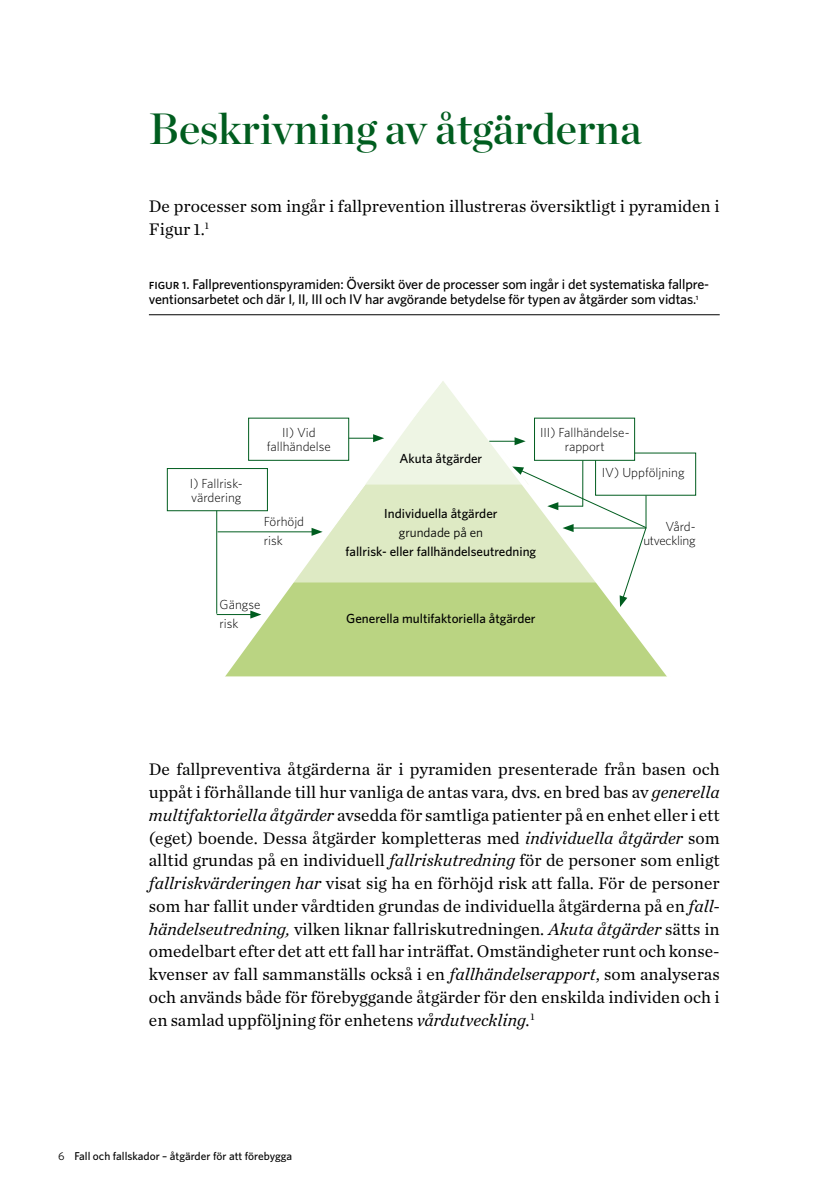
<style>
.page{position:relative;width:819px;height:1201px;background:#fff}
.page>*{position:absolute;margin:0;border:0;box-sizing:border-box;transform-origin:0 0}
.t1{font:43.75px "Chronicle Display Semi";color:#005d1f}
.t2{font:17.5px/22.8px "Chronicle Text G1";color:#000}
.t3{font:500 14px/15.8px "Whitney";letter-spacing:-.01em;color:#000}
.t4{font:500 13.12px "Whitney";color:#000}
.t5{font:300 13.12px/14px "Whitney";color:#000}
.t6{font:300 13.12px/14px "Whitney";letter-spacing:-.02em;color:#000;text-align:right}
.t7{font:13.12px "Whitney";color:#000}
.t8{font:500 11.38px "Whitney";color:#000}
.s1{font-style:italic}
.s2{font-weight:400}
</style>
<div class="page">
<hr style="left:149px;top:314px;width:570px;height:1px;background:#000">
<div style="left:595px;top:452px;width:101px;height:43px;background:#fff;border:1px solid #005d1f"></div>
<svg style="left:450px;top:452px;width:227px;height:225px"></svg>
<svg style="left:209px;top:417px;width:241px;height:260px"></svg>
<div style="left:248px;top:418px;width:101px;height:43px;background:#fff;border:1px solid #005d1f"></div>
<svg style="left:360px;top:381px;width:287px;height:226px"></svg>
<div style="left:167px;top:468px;width:101px;height:43px;background:#fff;border:1px solid #005d1f"></div>
<hr style="left:216px;top:510px;width:1px;height:103px;background:#005d1f">
<hr style="left:217px;top:614px;width:36px;height:1px;background:#005d1f">
<svg style="left:250px;top:610px;width:11px;height:8px"></svg>
<hr style="left:217px;top:531px;width:97px;height:1px;background:#005d1f">
<svg style="left:311px;top:528px;width:11px;height:8px"></svg>
<h1 class="t1" style="left:149px;top:95px;width:494px">Beskrivning av åtgärderna</h1>
<p class="t2" style="left:149px;top:194px;width:572px">De processer som ingår i fallprevention illustreras översiktligt i pyramiden i<br>Figur 1.<sup>1</sup></p>
<p class="t3" style="left:149px;top:276px;width:562px">figur 1. Fallpreventionspyramiden: Översikt över de processer som ingår i det systematiska fallpre&shy;ventionsarbetet och där I, II, III och IV har avgörande betydelse för typen av åtgärder som vidtas.<sup>1</sup></p>
<p class="t5" style="left:190px;top:476px;width:54px">I) Fallrisk&shy;värdering</p>
<p class="t5" style="left:267px;top:425px;width:66px;text-align:center">II) Vid fallhändelse</p>
<p class="t5" style="left:540px;top:425px;width:91px;text-align:center">III) Fallhändelse&shy;rapport</p>
<p class="t4" style="left:399px;top:450px;width:84px">Akuta åtgärder</p>
<p class="t5" style="left:601px;top:465px;width:84px">IV) Uppföljning</p>
<p class="t5" style="left:264px;top:511px;width:42px;line-height:19.2px">Förhöjd risk</p>
<p class="t4" style="left:384px;top:504px;width:115px">Individuella åtgärder</p>
<p class="t7" style="left:399px;top:523px;width:86px">grundade på en</p>
<p class="t4" style="left:345px;top:543px;width:192px">fallrisk- eller fallhändelseutredning</p>
<p class="t6" style="left:643px;top:519px;width:54px">Vård&shy;utveckling</p>
<p class="t5" style="left:220px;top:594px;width:42px;line-height:19.2px">Gängse risk</p>
<p class="t4" style="left:346px;top:609px;width:191px">Generella multifaktoriella åtgärder</p>
<p class="t2" style="left:149px;top:757px;width:572px;text-align:justify">De fallpreventiva åtgärderna är i pyramiden presenterade från basen och uppåt i förhållande till hur vanliga de antas vara, dvs. en bred bas av <span class="s1">generella multifaktoriella åtgärder</span> avsedda för samtliga patienter på en enhet eller i ett (eget) boende. Dessa åtgärder kompletteras med <span class="s1">individuella åtgärder</span> som alltid grundas på en individuell <span class="s1">fallriskutredning</span> för de personer som enligt <span class="s1">fallriskvärderingen har</span> visat sig ha en förhöjd risk att falla. För de personer som har fallit under vårdtiden grundas de individuella åtgärderna på en <span class="s1">fall&shy;händelseutredning,</span> vilken liknar fallriskutredningen. <span class="s1">Akuta åtgärder</span> sätts in omedelbart efter det att ett fall har inträffat. Omständigheter runt och konse&shy;kvenser av fall sammanställs också i en <span class="s1">fallhändelserapport</span>, som analyseras och används både för förebyggande åtgärder för den enskilda individen och i en samlad uppföljning för enhetens <span class="s1">vårdutveckling.</span><sup>1</sup></p>
<p class="t8" style="left:58px;top:1148px;width:236px"><span class="s2">6</span> Fall och fallskador – åtgärder för att förebygga</p>
</div>
